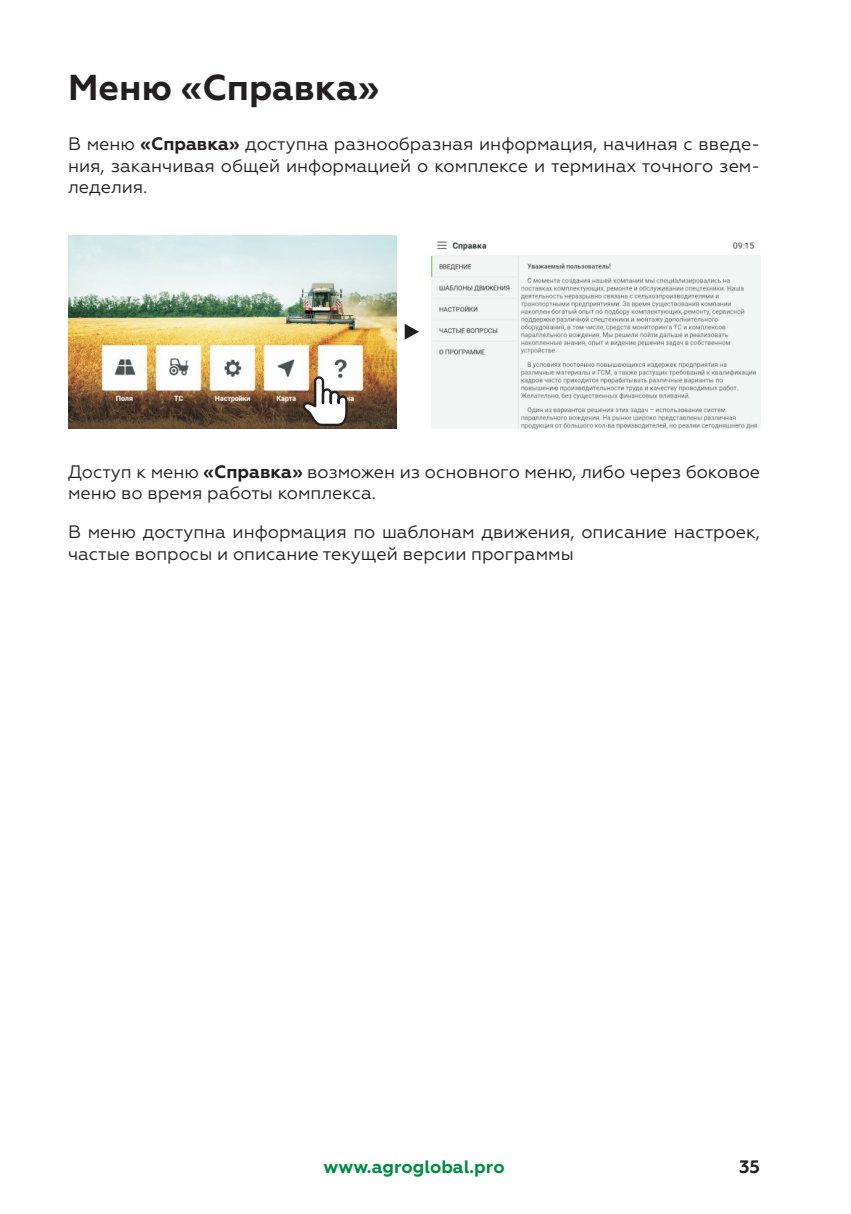
<style>
.page{position:relative;width:851px;height:1214px;background:#fff}
.page>*{position:absolute;margin:0;border:0;box-sizing:border-box;transform-origin:0 0}
.t1{font:700 36px "Geometria";color:#231f20}
.t2{font:18px/21.6px "Geometria";color:#231f20}
.t3{font:700 18px "Geometria";color:#008d44}
.t4{font:700 18px "Geometria";color:#231f20}
.s1{font-weight:700}
</style>
<div class="page">
<img style="left:68px;top:235px;width:329px;height:193px">
<svg style="left:404px;top:324px;width:15px;height:15px"></svg>
<svg style="left:302px;top:375px;width:46px;height:52px"></svg>
<img style="left:431px;top:241px;width:329px;height:187px">
<h1 class="t1" style="left:68px;top:66px;width:312px">Меню «Справка»</h1>
<p class="t2" style="left:68px;top:133px;width:693px;text-align:justify">В меню <span class="s1">«Справка»</span> доступна разнообразная информация, начиная с введе&shy;ния, заканчивая общей информацией о комплексе и терминах точного зем&shy;леделия.</p>
<p class="t2" style="left:68px;top:460px;width:693px">Доступ к меню <span class="s1">«Справка»</span> возможен из основного меню, либо через боковое меню во время работы комплекса.</p>
<p class="t2" style="left:68px;top:521px;width:693px">В меню доступна информация по шаблонам движения, описание настроек, частые вопросы и описание текущей версии программы</p>
<p class="t3" style="left:323px;top:1155px;width:183px">www.agroglobal.pro</p>
<p class="t4" style="left:739px;top:1156px;width:22px">35</p>
</div>
